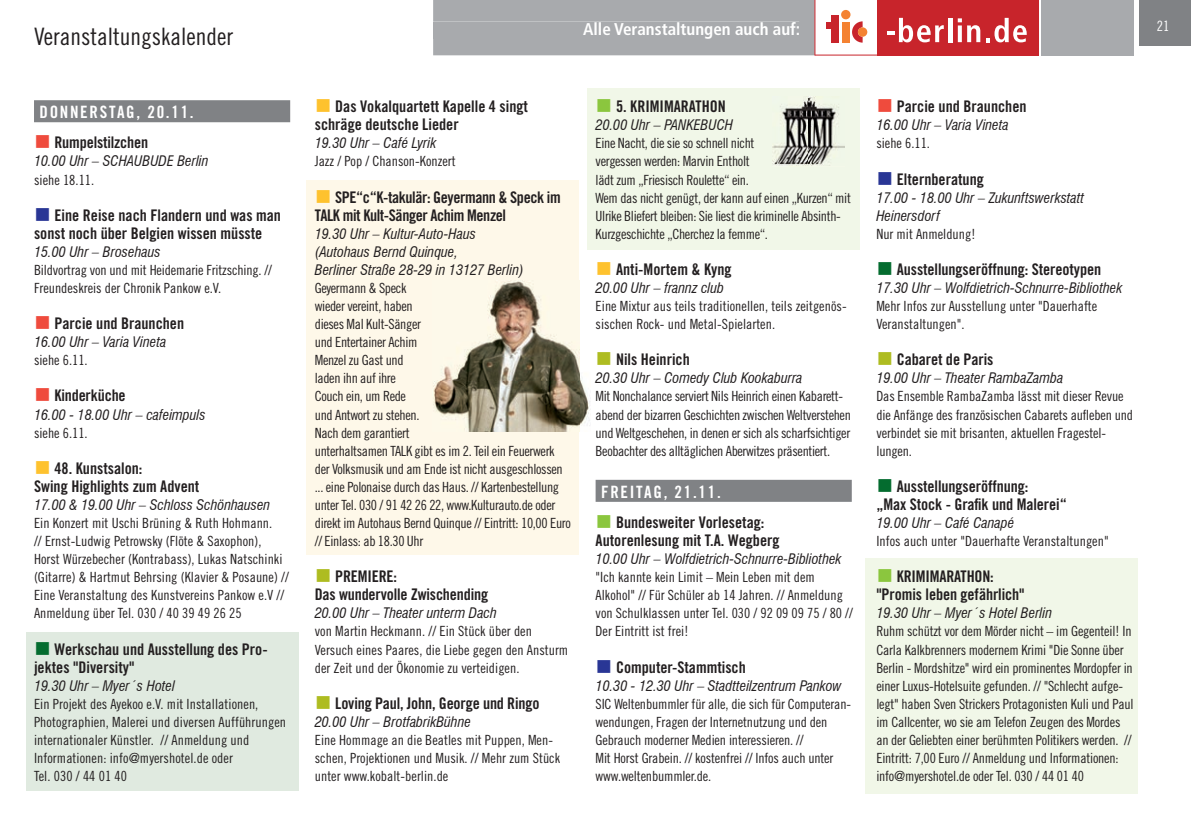
<style>
.page{position:relative;width:1191px;height:840px;background:#fff}
.page>*{position:absolute;margin:0;border:0;box-sizing:border-box;transform-origin:0 0}
.t1{font:24px "Trade Gothic Cond Eighteen";color:#231f20}
.t2{font:17px "Trade Gothic Bold Cond Twenty";letter-spacing:.1em;color:#fff}
.t3{font:700 condensed 17px "Frutiger";color:#fff}
.t4{font:16px/18px "Trade Gothic Bold Cond Twenty";color:#231f20}
.t5{font:16px/18px "Trade Gothic Bold Cond Twenty";letter-spacing:-.025em;color:#231f20}
.t6{font:italic condensed 14.2px/18px "Swiss 721 BT";color:#231f20}
.t7{font:14.2px "Trade Gothic Cond Eighteen";color:#fff}
.t8{font:14px/18px "Trade Gothic Cond Eighteen";letter-spacing:-.01em;color:#231f20}
</style>
<div class="page">
<div style="left:1140px;top:0;width:51px;height:45px;background:#808285"></div>
<div style="left:877px;top:0;width:161px;height:55px;background:#c8242b"></div>
<svg style="left:887px;top:18px;width:56px;height:24px"></svg>
<hr style="left:948px;top:18px;width:4px;height:24px;background:#fff">
<svg style="left:957px;top:18px;width:69px;height:24px"></svg>
<div style="left:841px;top:10px;width:9px;height:9px;background:#f48232;border-radius:50%"></div>
<svg style="left:852px;top:21px;width:10px;height:22px"></svg>
<div style="left:831px;top:15px;width:8px;height:28px;background:#c8242b"></div>
<div style="left:826px;top:22px;width:8px;height:6px;background:#c8242b"></div>
<div style="left:842px;top:22px;width:7px;height:21px;background:#f48232"></div>
<div style="left:858px;top:27px;width:9px;height:10px;background:#f48232;border-radius:50%"></div>
<div style="left:433px;top:0;width:381px;height:55px;background:#a8aaad"></div>
<div style="left:433px;top:22px;width:366px;height:16px;background:#a8aaad"></div>
<hr style="left:814px;top:55px;width:63px;height:1px;background:#c8242b">
<div style="left:1041px;top:0;width:93px;height:55px;background:#a8aaad"></div>
<hr style="left:814px;top:0;width:1px;height:55px;background:#c8242b">
<div style="left:307px;top:180px;width:272px;height:374px;background:#fef8e9"></div>
<div style="left:865px;top:558px;width:272px;height:235px;background:#f1f7e8"></div>
<div style="left:587px;top:88px;width:273px;height:161px;background:#f1f7e8"></div>
<div style="left:26px;top:631px;width:272px;height:159px;background:#e0eae0"></div>
<div style="left:34px;top:100px;width:256px;height:22px;background:#808285"></div>
<div style="left:595px;top:479px;width:256px;height:22px;background:#808285"></div>
<img style="left:772px;top:96px;width:73px;height:70px">
<img style="left:433px;top:280px;width:157px;height:151px">
<h1 class="t1" style="left:34px;top:23px;width:201px">Veranstaltungskalender</h1>
<p class="t2" style="left:39px;top:102px;width:156px">DONNERSTAG, 20.11.</p>
<p class="t4" style="left:54px;top:133px;width:95px">Rumpelstilzchen</p>
<p class="t6" style="left:34px;top:152px;width:176px">10.00 Uhr – SCHAUBUDE Berlin</p>
<p class="t8" style="left:34px;top:170px;width:62px">siehe 18.11.</p>
<p class="t4" style="left:34px;top:206px;width:248px;text-indent:20px">Eine Reise nach Flandern und was man sonst noch über Belgien wissen müsste</p>
<p class="t6" style="left:34px;top:242px;width:128px">15.00 Uhr – Brosehaus</p>
<p class="t8" style="left:34px;top:260px;width:240px">Bildvortrag von und mit Heidemarie Fritzsching. //<br>Freundeskreis der Chronik Pankow e.V.</p>
<p class="t4" style="left:54px;top:314px;width:131px">Parcie und Braunchen</p>
<p class="t6" style="left:34px;top:333px;width:134px">16.00 Uhr – Varia Vineta</p>
<p class="t8" style="left:34px;top:351px;width:55px">siehe 6.11.</p>
<p class="t4" style="left:54px;top:386px;width:73px">Kinderküche</p>
<p class="t6" style="left:34px;top:405px;width:173px">16.00 - 18.00 Uhr – cafeimpuls</p>
<p class="t8" style="left:34px;top:423px;width:55px">siehe 6.11.</p>
<p class="t4" style="left:34px;top:458px;width:167px;text-indent:20px">48. Kunstsalon:<br>Swing Highlights zum Advent</p>
<p class="t6" style="left:34px;top:495px;width:238px">17.00 &amp; 19.00 Uhr – Schloss Schönhausen</p>
<p class="t8" style="left:34px;top:513px;width:256px">Ein Konzert mit Uschi Brüning &amp; Ruth Hohmann.<br>// Ernst-Ludwig Petrowsky (Flöte &amp; Saxophon), Horst Würzebecher (Kontrabass), Lukas Natschinki (Gitarre) &amp; Hartmut Behrsing (Klavier &amp; Posaune) // Eine Veranstaltung des Kunstvereins Pankow e.V // Anmeldung über Tel. 030 / 40 39 49 26 25</p>
<p class="t4" style="left:34px;top:639px;width:235px;text-indent:20px">Werkschau und Ausstellung des Pro&shy;jektes "Diversity"</p>
<p class="t6" style="left:34px;top:676px;width:142px">19.30 Uhr – Myer´s Hotel</p>
<p class="t8" style="left:34px;top:694px;width:254px">Ein Projekt des Ayekoo e.V. mit Installationen, Photographien, Malerei und diversen Aufführungen internationaler Künstler. // Anmeldung und Informationen: info@myershotel.de oder<br>Tel. 030 / 44 01 40</p>
<p class="t3" style="left:583px;top:19px;width:219px">Alle Veranstaltungen auch auf:</p>
<p class="t4" style="left:315px;top:97px;width:215px;text-indent:20px">Das Vokalquartett Kapelle 4 singt schräge deutsche Lieder</p>
<p class="t6" style="left:315px;top:134px;width:123px">19.30 Uhr – Café Lyrik</p>
<p class="t8" style="left:315px;top:152px;width:142px">Jazz / Pop / Chanson-Konzert</p>
<p class="t5" style="left:315px;top:188px;width:247px;text-indent:20px">SPE“c“K-takulär: Geyermann &amp; Speck im<br>TALK mit Kult-Sänger Achim Menzel</p>
<p class="t6" style="left:315px;top:224px;width:210px">19.30 Uhr – Kultur-Auto-Haus (Autohaus Bernd Quinque,<br>Berliner Straße 28-29 in 13127 Berlin)</p>
<p class="t8" style="left:315px;top:279px;width:257px">Geyermann &amp; Speck<br>wieder vereint, haben<br>dieses Mal Kult-Sänger<br>und Entertainer Achim<br>Menzel zu Gast und<br>laden ihn auf ihre<br>Couch ein, um Rede<br>und Antwort zu stehen.<br>Nach dem garantiert<br>unterhaltsamen TALK gibt es im 2. Teil ein Feuerwerk der Volksmusik und am Ende ist nicht ausgeschlossen ... eine Polonaise durch das Haus. // Kartenbestellung unter Tel. 030 / 91 42 26 22, www.Kulturauto.de oder direkt im Autohaus Bernd Quinque // Eintritt: 10,00 Euro // Einlass: ab 18.30 Uhr</p>
<p class="t4" style="left:315px;top:567px;width:175px;text-indent:20px">PREMIERE:<br>Das wundervolle Zwischending</p>
<p class="t6" style="left:315px;top:604px;width:183px">20.00 Uhr – Theater unterm Dach</p>
<p class="t8" style="left:315px;top:622px;width:255px">von Martin Heckmann. // Ein Stück über den<br>Versuch eines Paares, die Liebe gegen den Ansturm der Zeit und der Ökonomie zu verteidigen.</p>
<p class="t4" style="left:335px;top:693px;width:206px">Loving Paul, John, George und Ringo</p>
<p class="t6" style="left:315px;top:712px;width:158px">20.00 Uhr – BrotfabrikBühne</p>
<p class="t8" style="left:315px;top:730px;width:247px">Eine Hommage an die Beatles mit Puppen, Men&shy;schen, Projektionen und Musik. // Mehr zum Stück unter www.kobalt-berlin.de</p>
<p class="t4" style="left:616px;top:97px;width:111px">5. KRIMIMARATHON</p>
<p class="t6" style="left:595px;top:116px;width:139px">20.00 Uhr – PANKEBUCH</p>
<p class="t8" style="left:595px;top:134px;width:257px">Eine Nacht, die sie so schnell nicht<br>vergessen werden: Marvin Entholt<br>lädt zum „Friesisch Roulette“ ein.<br>Wem das nicht genügt, der kann auf einen „Kurzen“ mit Ulrike Bliefert bleiben: Sie liest die kriminelle Absinth-Kurzgeschichte „Cherchez la femme“.</p>
<p class="t4" style="left:616px;top:260px;width:117px">Anti-Mortem &amp; Kyng</p>
<p class="t6" style="left:595px;top:279px;width:130px">20.00 Uhr – frannz club</p>
<p class="t8" style="left:595px;top:297px;width:253px">Eine Mixtur aus teils traditionellen, teils zeitgenös&shy;sischen Rock- und Metal-Spielarten.</p>
<p class="t4" style="left:616px;top:350px;width:75px">Nils Heinrich</p>
<p class="t6" style="left:595px;top:369px;width:208px">20.30 Uhr – Comedy Club Kookaburra</p>
<p class="t8" style="left:595px;top:387px;width:257px">Mit Nonchalance serviert Nils Heinrich einen Kabarett&shy;abend der bizarren Geschichten zwischen Weltverstehen und Weltgeschehen, in denen er sich als scharfsichtiger Beobachter des alltäglichen Aberwitzes präsentiert.</p>
<p class="t2" style="left:601px;top:481px;width:121px">FREITAG, 21.11.</p>
<p class="t4" style="left:595px;top:513px;width:185px;text-align:center">Bundesweiter Vorlesetag:<br>Autorenlesung mit T.A. Wegberg</p>
<p class="t6" style="left:595px;top:549px;width:247px">10.00 Uhr – Wolfdietrich-Schnurre-Bibliothek</p>
<p class="t8" style="left:595px;top:567px;width:259px">"Ich kannte kein Limit – Mein Leben mit dem Alkohol" // Für Schüler ab 14 Jahren. // Anmeldung von Schulklassen unter Tel. 030 / 92 09 09 75 / 80 // Der Eintritt ist frei!</p>
<p class="t4" style="left:616px;top:657px;width:131px">Computer-Stammtisch</p>
<p class="t6" style="left:595px;top:676px;width:247px">10.30 - 12.30 Uhr – Stadtteilzentrum Pankow</p>
<p class="t8" style="left:595px;top:694px;width:257px">SIC Weltenbummler für alle, die sich für Computeran&shy;wendungen, Fragen der Internetnutzung und den Gebrauch moderner Medien interessieren. //<br>Mit Horst Grabein. // kostenfrei // Infos auch unter www.weltenbummler.de.</p>
<p class="t4" style="left:897px;top:97px;width:131px">Parcie und Braunchen</p>
<p class="t6" style="left:876px;top:116px;width:134px">16.00 Uhr – Varia Vineta</p>
<p class="t8" style="left:876px;top:134px;width:55px">siehe 6.11.</p>
<p class="t4" style="left:897px;top:170px;width:89px">Elternberatung</p>
<p class="t6" style="left:876px;top:188px;width:209px">17.00 - 18.00 Uhr – Zukunftswerkstatt<br>Heinersdorf</p>
<p class="t8" style="left:876px;top:224px;width:101px">Nur mit Anmeldung!</p>
<p class="t4" style="left:897px;top:260px;width:206px">Ausstellungseröffnung: Stereotypen</p>
<p class="t6" style="left:876px;top:279px;width:247px">17.30 Uhr – Wolfdietrich-Schnurre-Bibliothek</p>
<p class="t8" style="left:876px;top:297px;width:222px">Mehr Infos zur Ausstellung unter "Dauerhafte<br>Veranstaltungen".</p>
<p class="t4" style="left:897px;top:350px;width:98px">Cabaret de Paris</p>
<p class="t6" style="left:876px;top:369px;width:188px">19.00 Uhr – Theater RambaZamba</p>
<p class="t8" style="left:876px;top:387px;width:258px">Das Ensemble RambaZamba lässt mit dieser Revue die Anfänge des französischen Cabarets aufleben und verbindet sie mit brisanten, aktuellen Fragestel&shy;lungen.</p>
<p class="t4" style="left:876px;top:476px;width:192px;text-indent:20px">Ausstellungseröffnung:<br>„Max Stock - Grafik und Malerei“</p>
<p class="t6" style="left:876px;top:513px;width:139px">19.00 Uhr – Café Canapé</p>
<p class="t8" style="left:876px;top:531px;width:234px">Infos auch unter "Dauerhafte Veranstaltungen"</p>
<p class="t4" style="left:876px;top:567px;width:150px;text-indent:20px">KRIMIMARATHON: "Promis leben gefährlich"</p>
<p class="t6" style="left:876px;top:604px;width:177px">19.30 Uhr – Myer´s Hotel Berlin</p>
<p class="t8" style="left:876px;top:622px;width:259px">Ruhm schützt vor dem Mörder nicht – im Gegenteil! In Carla Kalkbrenners modernem Krimi "Die Sonne über Berlin - Mordshitze" wird ein prominentes Mordopfer in einer Luxus-Hotelsuite gefunden. // "Schlecht aufge&shy;legt" haben Sven Strickers Protagonisten Kuli und Paul im Callcenter, wo sie am Telefon Zeugen des Mordes an der Geliebten einer berühmten Politikers werden. // Eintritt: 7,00 Euro // Anmeldung und Informationen: info@myershotel.de oder Tel. 030 / 44 01 40</p>
<p class="t7" style="left:1157px;top:18px;width:14px">21</p>
</div>
